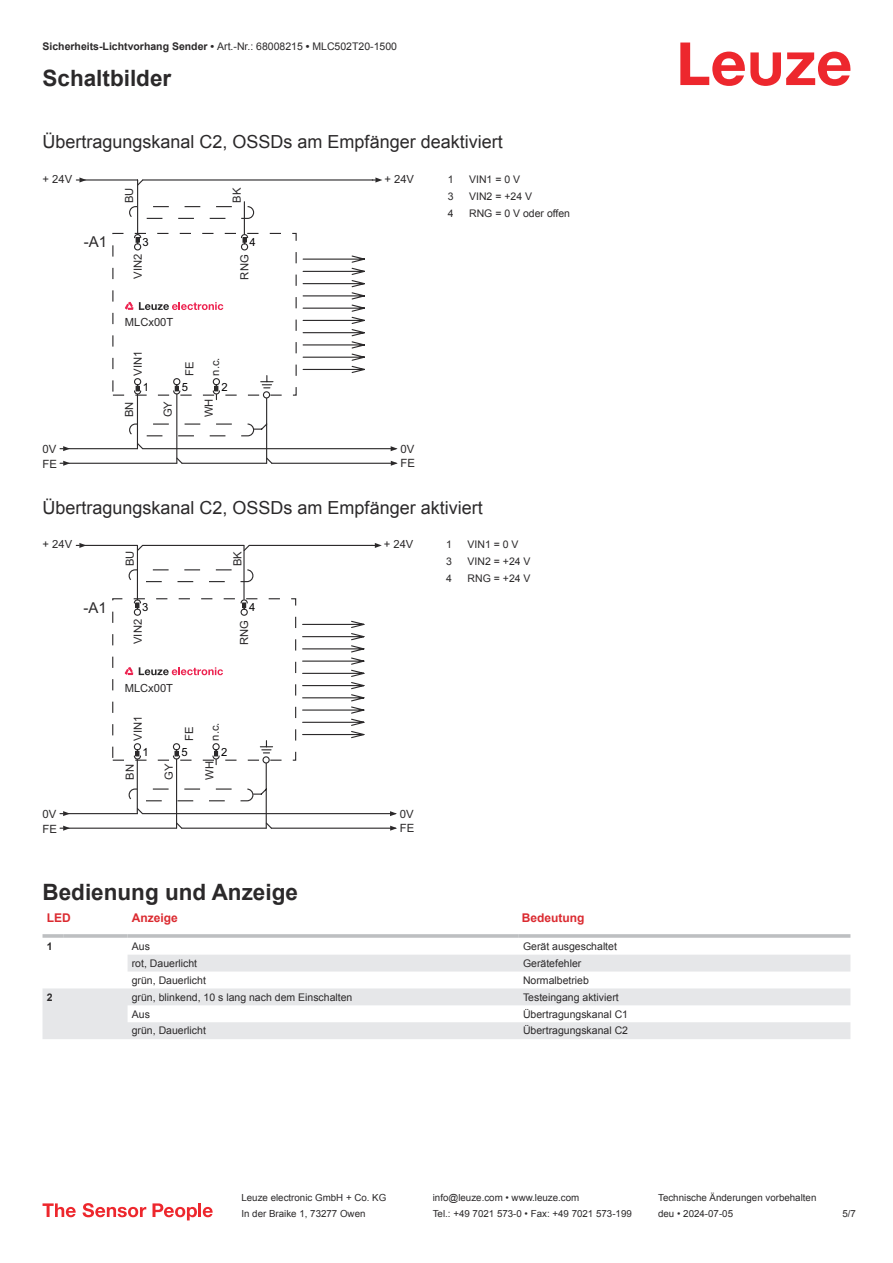
<style>
.page{position:relative;width:893px;height:1263px;background:#fff}
.page>*{position:absolute;margin:0;border:0;box-sizing:border-box;transform-origin:0 0}
.t1{font:700 22.5px "Arial";color:#2b292a}
.t2{font:18px "Arial";color:#2b292a}
.t3{font:15px "Arial";color:#2b292a}
.t4{font:700 12px "Arial";color:#db2a30}
.t5{font:11.4px "Arial";color:#2b292a}
.t6{font:11.25px "Arial";color:#2b292a}
.t7{font:11.25px "Arial";color:#040304}
.t8{font:10.5px "Arial";color:#2b292a}
.t9{font:700 10.5px "Arial";color:#2b292a}
.t10{font:9.75px "Arial";color:#2b292a}
.s1{font-weight:400}
</style>
<div class="page">
<svg style="left:680px;top:43px;width:170px;height:43px"></svg>
<svg style="left:43px;top:955px;width:807px;height:84px;fill:#e6e7e9"></svg>
<hr style="left:43px;top:934px;width:21px;height:4px;background:#c7c9cb">
<hr style="left:64px;top:934px;width:64px;height:4px;background:#c8cacc">
<hr style="left:128px;top:934px;width:391px;height:4px;background:#c7c9cb">
<hr style="left:519px;top:934px;width:331px;height:4px;background:#bdbfc1">
<svg style="left:43px;top:1203px;width:33px;height:14px"></svg>
<svg style="left:83px;top:1203px;width:63px;height:14px"></svg>
<svg style="left:153px;top:1203px;width:44px;height:17px"></svg>
<hr style="left:198px;top:1203px;width:3px;height:14px;background:#ed272d">
<svg style="left:203px;top:1207px;width:10px;height:10px"></svg>
<svg style="left:302px;top:255px;width:63px;height:118px"></svg>
<hr style="left:143px;top:179px;width:230px;height:2px;background:#2b292a">
<svg style="left:372px;top:177px;width:10px;height:6px"></svg>
<hr style="left:272px;top:463px;width:124px;height:1px;background:#2b292a">
<hr style="left:143px;top:448px;width:253px;height:1px;background:#2b292a">
<svg style="left:391px;top:446px;width:7px;height:5px"></svg>
<svg style="left:391px;top:461px;width:7px;height:5px"></svg>
<svg style="left:59px;top:177px;width:215px;height:289px"></svg>
<svg style="left:302px;top:620px;width:63px;height:119px"></svg>
<hr style="left:249px;top:545px;width:123px;height:1px;background:#2b292a">
<svg style="left:372px;top:543px;width:10px;height:5px"></svg>
<hr style="left:271px;top:828px;width:124px;height:1px;background:#2b292a">
<hr style="left:143px;top:813px;width:252px;height:1px;background:#2b292a">
<svg style="left:390px;top:811px;width:7px;height:5px"></svg>
<svg style="left:390px;top:826px;width:7px;height:5px"></svg>
<svg style="left:59px;top:543px;width:215px;height:288px"></svg>
<p class="t9" style="left:43px;top:43px;width:356px">Sicherheits-Lichtvorhang Sender • <span class="s1">Art.-Nr.: 68008215</span> • <span class="s1">MLC502T20-1500</span></p>
<h1 class="t1" style="left:43px;top:70px;width:130px">Schaltbilder</h1>
<h2 class="t2" style="left:43px;top:135px;width:462px">Übertragungskanal C2, OSSDs am Empfänger deaktiviert</h2>
<p class="t6" style="left:43px;top:175px;width:31px">+ 24V</p>
<p class="t6" style="left:125px;top:203px;width:17px;rotate:-90deg">BU</p>
<p class="t6" style="left:232px;top:203px;width:16px;rotate:-90deg">BK</p>
<p class="t6" style="left:384px;top:175px;width:31px">+ 24V</p>
<p class="t8" style="left:448px;top:175px;width:7px">1</p>
<p class="t8" style="left:469px;top:175px;width:53px">VIN1 = 0 V</p>
<p class="t8" style="left:448px;top:192px;width:7px">3</p>
<p class="t8" style="left:469px;top:192px;width:65px">VIN2 = +24 V</p>
<p class="t8" style="left:448px;top:209px;width:7px">4</p>
<p class="t8" style="left:469px;top:209px;width:103px">RNG = 0 V oder offen</p>
<h3 class="t3" style="left:84px;top:236px;width:25px">-A1</h3>
<p class="t7" style="left:142px;top:237px;width:8px">3</p>
<p class="t7" style="left:249px;top:237px;width:8px">4</p>
<p class="t6" style="left:134px;top:279px;width:26px;rotate:-90deg">VIN2</p>
<p class="t6" style="left:240px;top:280px;width:26px;rotate:-90deg">RNG</p>
<p class="t6" style="left:125px;top:318px;width:50px">MLCx00T</p>
<p class="t6" style="left:134px;top:376px;width:26px;rotate:-90deg">VIN1</p>
<p class="t7" style="left:143px;top:383px;width:8px">1</p>
<p class="t6" style="left:185px;top:376px;width:16px;rotate:-90deg">FE</p>
<p class="t7" style="left:182px;top:383px;width:8px">5</p>
<p class="t6" style="left:211px;top:376px;width:20px;rotate:-90deg">n.c.</p>
<p class="t7" style="left:221px;top:383px;width:8px">2</p>
<p class="t6" style="left:125px;top:417px;width:17px;rotate:-90deg">BN</p>
<p class="t6" style="left:164px;top:417px;width:18px;rotate:-90deg">GY</p>
<p class="t6" style="left:204px;top:417px;width:20px;rotate:-90deg">WH</p>
<p class="t5" style="left:43px;top:445px;width:15px">0V</p>
<p class="t5" style="left:400px;top:444px;width:15px">0V</p>
<p class="t5" style="left:43px;top:459px;width:16px">FE</p>
<p class="t5" style="left:400px;top:459px;width:16px">FE</p>
<h2 class="t2" style="left:43px;top:500px;width:442px">Übertragungskanal C2, OSSDs am Empfänger aktiviert</h2>
<p class="t6" style="left:43px;top:540px;width:31px">+ 24V</p>
<p class="t6" style="left:126px;top:566px;width:17px;rotate:-90deg">BU</p>
<p class="t6" style="left:233px;top:566px;width:16px;rotate:-90deg">BK</p>
<p class="t6" style="left:384px;top:540px;width:31px">+ 24V</p>
<p class="t8" style="left:446px;top:541px;width:7px">1</p>
<p class="t8" style="left:468px;top:541px;width:53px">VIN1 = 0 V</p>
<p class="t8" style="left:446px;top:558px;width:7px">3</p>
<p class="t8" style="left:468px;top:558px;width:65px">VIN2 = +24 V</p>
<p class="t8" style="left:446px;top:575px;width:7px">4</p>
<p class="t8" style="left:468px;top:575px;width:65px">RNG = +24 V</p>
<h3 class="t3" style="left:84px;top:602px;width:25px">-A1</h3>
<p class="t7" style="left:142px;top:603px;width:8px">3</p>
<p class="t7" style="left:249px;top:603px;width:8px">4</p>
<p class="t6" style="left:134px;top:644px;width:26px;rotate:-90deg">VIN2</p>
<p class="t6" style="left:240px;top:645px;width:26px;rotate:-90deg">RNG</p>
<p class="t6" style="left:125px;top:683px;width:50px">MLCx00T</p>
<p class="t6" style="left:133px;top:741px;width:26px;rotate:-90deg">VIN1</p>
<p class="t7" style="left:142px;top:748px;width:8px">1</p>
<p class="t6" style="left:185px;top:741px;width:16px;rotate:-90deg">FE</p>
<p class="t7" style="left:182px;top:748px;width:8px">5</p>
<p class="t6" style="left:211px;top:741px;width:20px;rotate:-90deg">n.c.</p>
<p class="t7" style="left:221px;top:748px;width:8px">2</p>
<p class="t6" style="left:126px;top:780px;width:17px;rotate:-90deg">BN</p>
<p class="t6" style="left:165px;top:780px;width:18px;rotate:-90deg">GY</p>
<p class="t6" style="left:205px;top:780px;width:20px;rotate:-90deg">WH</p>
<p class="t5" style="left:43px;top:810px;width:15px">0V</p>
<p class="t5" style="left:400px;top:809px;width:15px">0V</p>
<p class="t5" style="left:43px;top:824px;width:16px">FE</p>
<p class="t5" style="left:400px;top:824px;width:16px">FE</p>
<h1 class="t1" style="left:43px;top:884px;width:257px">Bedienung und Anzeige</h1>
<p class="t4" style="left:47px;top:913px;width:25px">LED</p>
<p class="t4" style="left:132px;top:913px;width:48px">Anzeige</p>
<p class="t4" style="left:522px;top:913px;width:64px">Bedeutung</p>
<p class="t9" style="left:47px;top:942px;width:7px">1</p>
<p class="t8" style="left:132px;top:942px;width:20px">Aus</p>
<p class="t8" style="left:523px;top:942px;width:95px">Gerät ausgeschaltet</p>
<p class="t8" style="left:132px;top:959px;width:67px">rot, Dauerlicht</p>
<p class="t8" style="left:523px;top:959px;width:60px">Gerätefehler</p>
<p class="t8" style="left:132px;top:976px;width:76px">grün, Dauerlicht</p>
<p class="t8" style="left:523px;top:976px;width:67px">Normalbetrieb</p>
<p class="t9" style="left:47px;top:993px;width:7px">2</p>
<p class="t8" style="left:132px;top:993px;width:222px">grün, blinkend, 10 s lang nach dem Einschalten</p>
<p class="t8" style="left:523px;top:993px;width:97px">Testeingang aktiviert</p>
<p class="t8" style="left:132px;top:1010px;width:20px">Aus</p>
<p class="t8" style="left:523px;top:1010px;width:107px">Übertragungskanal C1</p>
<p class="t8" style="left:132px;top:1027px;width:76px">grün, Dauerlicht</p>
<p class="t8" style="left:523px;top:1027px;width:107px">Übertragungskanal C2</p>
<p class="t10" style="left:241px;top:1194px;width:146px">Leuze electronic GmbH + Co. KG</p>
<p class="t10" style="left:433px;top:1194px;width:148px">info@leuze.com • www.leuze.com</p>
<p class="t10" style="left:658px;top:1194px;width:160px">Technische Änderungen vorbehalten</p>
<p class="t10" style="left:241px;top:1210px;width:126px">In der Braike 1, 73277 Owen</p>
<p class="t10" style="left:433px;top:1210px;width:201px">Tel.: +49 7021 573-0 • Fax: +49 7021 573-199</p>
<p class="t10" style="left:658px;top:1210px;width:76px">deu • 2024-07-05</p>
<p class="t10" style="left:842px;top:1210px;width:15px">5 /7</p>
</div>
